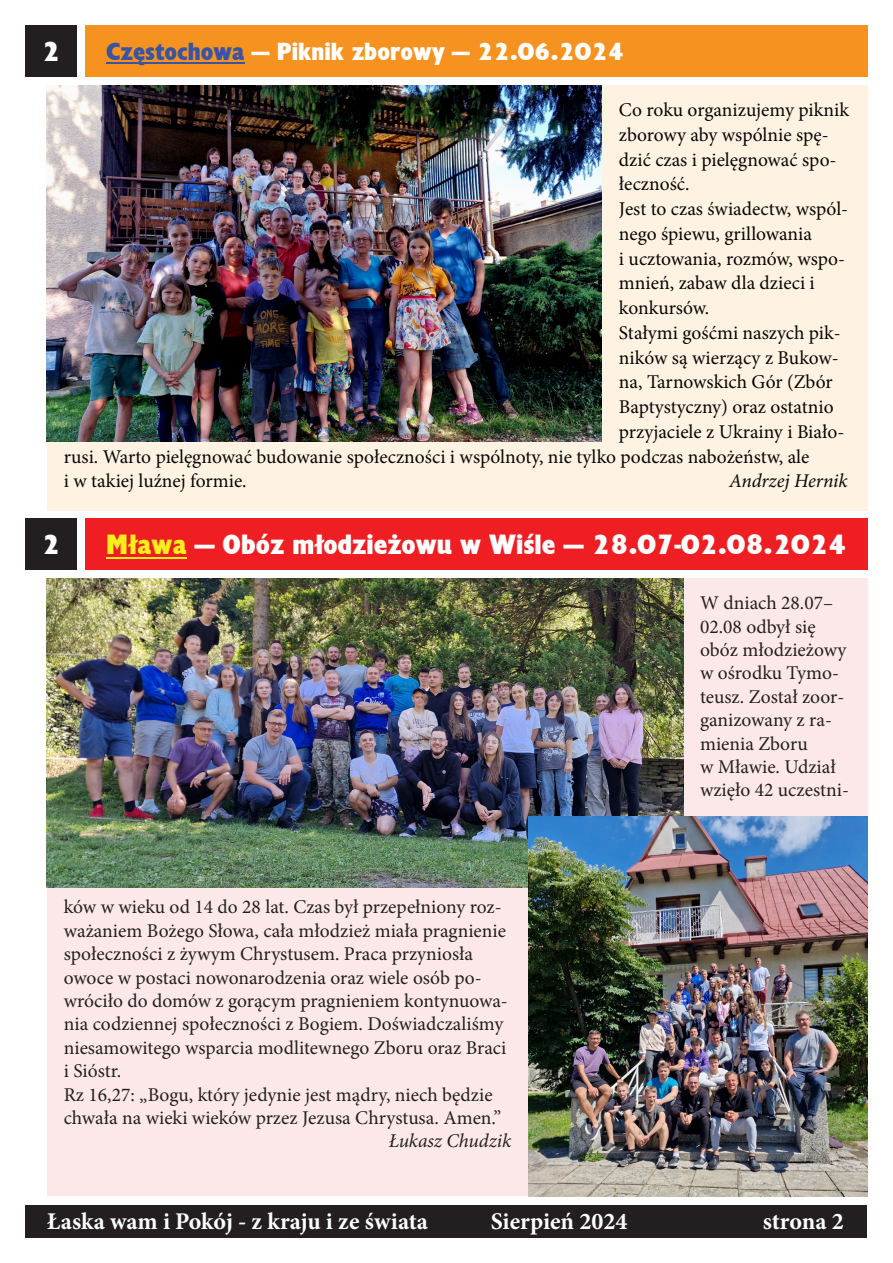
<style>
.page{position:relative;width:893px;height:1263px;background:#fff}
.page>*{position:absolute;margin:0;border:0;box-sizing:border-box;transform-origin:0 0}
.t1{font:900 27px "EFN Gilead";color:#fff}
.t2{font:700 24px "Minion Pro";color:#fff}
.t3{font:900 24px "EFN Gilead";color:#fff}
.t4{font:19.5px/23.4px "Minion Pro";color:#22201f}
.t5{font:19.5px "Minion Pro";color:#080704}
.t6{font:italic 19.5px "Minion Pro";letter-spacing:-.005em;color:#080704}
.t7{font:italic 19.5px "Minion Pro";letter-spacing:-.005em;color:#22201f}
.s1{color:#3a53a3}
.s2{color:#f8ee1d}
</style>
<div class="page">
<div style="left:47px;top:85px;width:820px;height:425px;background:#fef2e3"></div>
<img style="left:47px;top:85px;width:555px;height:356px">
<div style="left:26px;top:1204px;width:841px;height:33px;background:#231f20"></div>
<div style="left:26px;top:26px;width:51px;height:51px;background:#231f20"></div>
<div style="left:85px;top:26px;width:782px;height:51px;background:#f69220"></div>
<hr style="left:106px;top:63px;width:139px;height:1px;background:#3a53a3">
<div style="left:47px;top:578px;width:820px;height:618px;background:#fde8e9"></div>
<div style="left:85px;top:519px;width:782px;height:51px;background:#ee1e23"></div>
<hr style="left:106px;top:557px;width:81px;height:2px;background:#f8ee1d">
<div style="left:26px;top:519px;width:51px;height:51px;background:#231f20"></div>
<img style="left:47px;top:578px;width:636px;height:309px">
<img style="left:528px;top:817px;width:339px;height:379px">
<h1 class="t1" style="left:42px;top:34px;width:20px">2</h1>
<p class="t3" style="left:106px;top:36px;width:520px"><span class="s1">Częstochowa</span> – Piknik zborowy – 22.06.2024</p>
<p class="t5" style="left:619px;top:102px;width:232px">Co roku organizujemy piknik</p>
<p class="t5" style="left:619px;top:127px;width:211px">zborowy aby wspólnie spę-</p>
<p class="t5" style="left:619px;top:151px;width:219px">dzić czas i pielęgnować spo-</p>
<p class="t5" style="left:619px;top:176px;width:72px">łeczność.</p>
<p class="t5" style="left:619px;top:201px;width:231px">Jest to czas świadectw, wspól-</p>
<p class="t5" style="left:619px;top:226px;width:195px">nego śpiewu, grillowania</p>
<p class="t5" style="left:619px;top:250px;width:228px">i ucztowania, rozmów, wspo-</p>
<p class="t5" style="left:619px;top:275px;width:197px">mnień, zabaw dla dzieci i</p>
<p class="t5" style="left:619px;top:300px;width:92px">konkursów.</p>
<p class="t5" style="left:619px;top:325px;width:223px">Stałymi gośćmi naszych pik-</p>
<p class="t5" style="left:619px;top:349px;width:221px">ników są wierzący z Bukow-</p>
<p class="t5" style="left:619px;top:374px;width:215px">na, Tarnowskich Gór (Zbór</p>
<p class="t5" style="left:619px;top:399px;width:216px">Baptystyczny) oraz ostatnio</p>
<p class="t5" style="left:619px;top:424px;width:227px">przyjaciele z Ukrainy i Biało-</p>
<p class="t5" style="left:64px;top:448px;width:747px">rusi. Warto pielęgnować budowanie społeczności i wspólnoty, nie tylko podczas nabożeństw, ale</p>
<p class="t5" style="left:64px;top:473px;width:184px">i w takiej luźnej formie.</p>
<p class="t6" style="left:729px;top:473px;width:120px">Andrzej Hernik</p>
<h1 class="t1" style="left:42px;top:527px;width:20px">2</h1>
<h1 class="t1" style="left:106px;top:527px;width:742px"><span class="s2">Mława</span> – Obóz młodzieżowu w Wiśle – 28.07-02.08.2024</h1>
<p class="t4" style="left:64px;top:897px;width:446px">ków w wieku od 14 do 28 lat. Czas był przepełniony roz&shy;ważaniem Bożego Słowa, cała młodzież miała pragnienie społeczności z żywym Chrystusem. Praca przyniosła owoce w postaci nowonarodzenia oraz wiele osób po&shy;wróciło do domów z gorącym pragnieniem kontynuowa&shy;nia codziennej społeczności z Bogiem. Doświadczaliśmy niesamowitego wsparcia modlitewnego Zboru oraz Braci i Sióstr.<br>Rz 16,27: „Bogu, który jedynie jest mądry, niech będzie chwała na wieki wieków przez Jezusa Chrystusa. Amen.”</p>
<p class="t7" style="left:388px;top:1133px;width:124px">Łukasz Chudzik</p>
<p class="t4" style="left:700px;top:593px;width:150px">W dniach 28.07–<br>02.08 odbył się obóz młodzieżowy w ośrodku Tymo&shy;teusz. Został zoor&shy;ganizowany z ra&shy;mienia Zboru<br>w Mławie. Udział wzięło 42 uczestni-</p>
<p class="t2" style="left:47px;top:1212px;width:383px">Łaska wam i Pokój - z kraju i ze świata</p>
<p class="t2" style="left:491px;top:1212px;width:138px">Sierpień 2024</p>
<p class="t2" style="left:763px;top:1212px;width:82px">strona 2</p>
</div>
